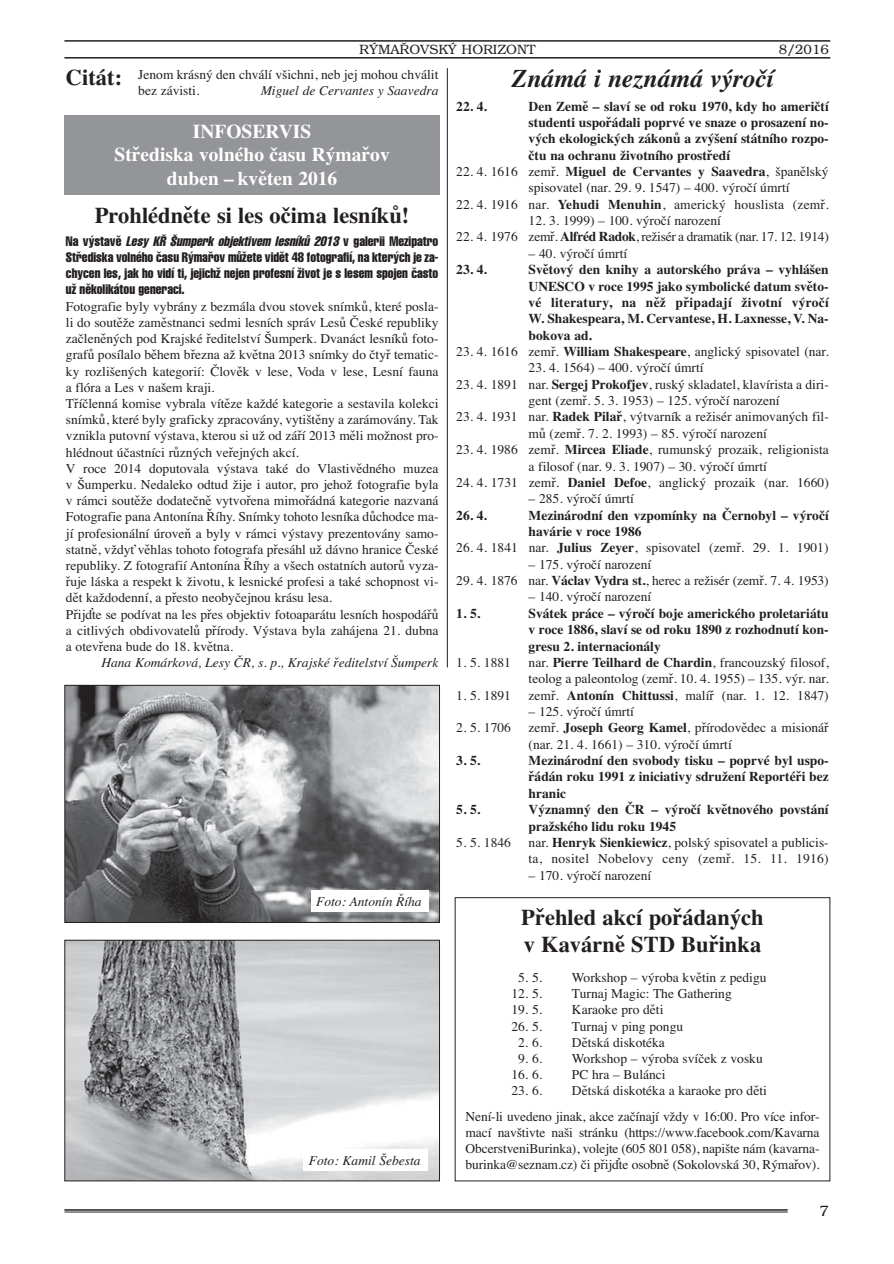
<style>
.page{position:relative;width:894px;height:1264px;background:#fff}
.page>*{position:absolute;margin:0;border:0;box-sizing:border-box;transform-origin:0 0}
.t1{font:italic 700 25.5px "Times CE";color:#231f20}
.t2{font:700 22.5px/27px "Times CE";color:#231f20}
.t3{font:700 19.5px/23.4px "Times CE";color:#fff;text-align:center}
.t4{font:300 15px "Bookman CE";color:#231f20}
.t5{font:13.5px/16.2px "Times CE";color:#231f20}
.t6{font:700 13.5px/16.4px "Times CE";color:#231f20;text-align:justify}
.t7{font:13.5px/16.2px "Helvetica Compressed CE";color:#231f20;text-align:justify}
.t8{font:italic 13.5px "Times CE";color:#231f20}
.t9{font:13.5px "Times CE";letter-spacing:-.02em;color:#231f20}
.t10{font:300 13.5px "Bookman CE";color:#231f20}
.s1{font-weight:700}
.s2{font-style:italic}
</style>
<div class="page">
<hr style="left:64px;top:40px;width:766px;height:2px;background:#231f20">
<hr style="left:64px;top:57px;width:766px;height:1px;background:#231f20">
<hr style="left:64px;top:1208px;width:723px;height:2px;background:#231f20">
<hr style="left:64px;top:1211px;width:723px;height:1px;background:#231f20">
<div style="left:64px;top:115px;width:376px;height:79px;background:#939598"></div>
<img style="left:66px;top:686px;width:372px;height:234px">
<div style="left:64px;top:684px;width:376px;height:238px;border:1px solid #231f20"></div>
<img style="left:66px;top:941px;width:372px;height:237px">
<div style="left:64px;top:939px;width:376px;height:241px;border:1px solid #231f20"></div>
<hr style="left:447px;top:68px;width:1px;height:599px;background:#231f20">
<div style="left:311px;top:890px;width:117px;height:21px;background:#fff"></div>
<div style="left:303px;top:1148px;width:124px;height:22px;background:#fff"></div>
<p class="t10" style="left:359px;top:45px;width:177px">RÝMAŘOVSKÝ HORIZONT</p>
<p class="t10" style="left:778px;top:45px;width:51px">8/2016</p>
<h2 class="t2" style="left:66px;top:66px;width:58px">Citát:</h2>
<h1 class="t1" style="left:511px;top:63px;width:263px">Známá i neznámá výročí</h1>
<p class="t6" style="left:456px;top:99px;width:32px">22. 4.</p>
<p class="t6" style="left:528px;top:99px;width:301px">Den Země – slaví se od roku 1970, kdy ho američtí studenti uspořádali poprvé ve snaze o prosazení no&shy;vých ekologických zákonů a zvýšení státního rozpo&shy;čtu na ochranu životního prostředí</p>
<p class="t5" style="left:528px;top:165px;width:301px;text-indent:-72px">22. 4. 1616 zemř. <span class="s1">Miguel de Cervantes y Saavedra</span>, španělský spisovatel (nar. 29. 9. 1547) – 400. výročí úmrtí</p>
<p class="t5" style="left:456px;top:197px;width:374px">22. 4. 1916 nar. <span class="s1">Yehudi Menuhin</span>, americký houslista (zemř.</p>
<p class="t5" style="left:528px;top:214px;width:194px">12. 3. 1999) – 100. výročí narození</p>
<p class="t9" style="left:456px;top:232px;width:374px">22. 4. 1976 zemř. <span class="s1">Alfréd Radok</span>, režisér a dramatik (nar. 17. 12. 1914)</p>
<p class="t5" style="left:528px;top:246px;width:100px">– 40. výročí úmrtí</p>
<p class="t6" style="left:456px;top:263px;width:32px">23. 4.</p>
<p class="t6" style="left:528px;top:263px;width:302px">Světový den knihy a autorského práva – vyhlášen UNESCO v roce 1995 jako symbolické datum světo&shy;vé literatury, na něž připadají životní výročí W. Shakespeara, M. Cervantese, H. Laxnesse, V. Na&shy;bokova ad.</p>
<p class="t5" style="left:456px;top:345px;width:374px">23. 4. 1616 zemř. <span class="s1">William Shakespeare</span>, anglický spisovatel (nar.</p>
<p class="t5" style="left:528px;top:361px;width:176px">23. 4. 1564) – 400. výročí úmrtí</p>
<p class="t5" style="left:528px;top:377px;width:302px;text-indent:-72px">23. 4. 1891 nar. <span class="s1">Sergej Prokofjev</span>, ruský skladatel, klavírista a diri&shy;gent (zemř. 5. 3. 1953) – 125. výročí narození</p>
<p class="t5" style="left:528px;top:410px;width:302px;text-indent:-72px">23. 4. 1931 nar. <span class="s1">Radek Pilař</span>, výtvarník a režisér animovaných fil&shy;mů (zemř. 7. 2. 1993) – 85. výročí narození</p>
<p class="t5" style="left:528px;top:443px;width:301px;text-indent:-72px">23. 4. 1986 zemř. <span class="s1">Mircea Eliade</span>, rumunský prozaik, religionista a filosof (nar. 9. 3. 1907) – 30. výročí úmrtí</p>
<p class="t5" style="left:456px;top:475px;width:374px">24. 4. 1731 zemř. <span class="s1">Daniel Defoe</span>, anglický prozaik (nar. 1660)</p>
<p class="t5" style="left:528px;top:492px;width:107px">– 285. výročí úmrtí</p>
<p class="t6" style="left:456px;top:508px;width:32px">26. 4.</p>
<p class="t6" style="left:528px;top:508px;width:301px">Mezinárodní den vzpomínky na Černobyl – výročí havárie v roce 1986</p>
<p class="t5" style="left:456px;top:541px;width:374px">26. 4. 1841 nar. <span class="s1">Julius Zeyer</span>, spisovatel (zemř. 29. 1. 1901)</p>
<p class="t5" style="left:528px;top:557px;width:124px">– 175. výročí narození</p>
<p class="t5" style="left:456px;top:573px;width:374px">29. 4. 1876 nar. <span class="s1">Václav Vydra st.</span>, herec a režisér (zemř. 7. 4. 1953)</p>
<p class="t5" style="left:528px;top:590px;width:124px">– 140. výročí narození</p>
<p class="t6" style="left:456px;top:606px;width:25px">1. 5.</p>
<p class="t6" style="left:528px;top:606px;width:301px">Svátek práce – výročí boje amerického proletariátu v roce 1886, slaví se od roku 1890 z rozhodnutí kon&shy;gresu 2. internacionály</p>
<p class="t5" style="left:456px;top:655px;width:56px">1. 5. 1881</p>
<p class="t5" style="left:528px;top:655px;width:301px">nar. <span class="s1">Pierre Teilhard de Chardin</span>, francouzský filosof, teolog a paleontolog (zemř. 10. 4. 1955) – 135. výr. nar.</p>
<p class="t5" style="left:456px;top:688px;width:56px">1. 5. 1891</p>
<p class="t5" style="left:528px;top:688px;width:301px">zemř. <span class="s1">Antonín Chittussi</span>, malíř (nar. 1. 12. 1847)</p>
<p class="t5" style="left:528px;top:704px;width:107px">– 125. výročí úmrtí</p>
<p class="t5" style="left:456px;top:721px;width:56px">2. 5. 1706</p>
<p class="t5" style="left:528px;top:720px;width:302px">zemř. <span class="s1">Joseph Georg Kamel</span>, přírodovědec a misionář (nar. 21. 4. 1661) – 310. výročí úmrtí</p>
<p class="t6" style="left:456px;top:753px;width:25px">3. 5.</p>
<p class="t6" style="left:528px;top:753px;width:301px">Mezinárodní den svobody tisku – poprvé byl uspo&shy;řádán roku 1991 z iniciativy sdružení Reportéři bez hranic</p>
<p class="t6" style="left:456px;top:802px;width:25px">5. 5.</p>
<p class="t6" style="left:528px;top:802px;width:301px">Významný den ČR – výročí květnového povstání pražského lidu roku 1945</p>
<p class="t5" style="left:456px;top:835px;width:56px">5. 5. 1846</p>
<p class="t5" style="left:528px;top:835px;width:302px">nar. <span class="s1">Henryk Sienkiewicz</span>, polský spisovatel a publicis&shy;ta, nositel Nobelovy ceny (zemř. 15. 11. 1916)</p>
<p class="t5" style="left:528px;top:868px;width:124px">– 170. výročí narození</p>
<p class="t5" style="left:138px;top:68px;width:301px">Jenom krásný den chválí všichni, neb jej mohou chválit bez závisti.</p>
<p class="t8" style="left:261px;top:86px;width:179px">Miguel de Cervantes y Saavedra</p>
<h3 class="t3" style="left:114px;top:121px;width:277px">INFOSERVIS<br>Střediska volného času Rýmařov duben – květen 2016</h3>
<h2 class="t2" style="left:95px;top:204px;width:316px">Prohlédněte si les očima lesníků!</h2>
<p class="t7" style="left:66px;top:233px;width:374px">Na v˘stavû <span class="s2">Lesy K¤ ·umperk objektivem lesníkÛ 2013</span> v galerii Mezipatro Stfiediska volného ãasu R˘mafiov mÛÏete vidût 48 fotografií, na kter˘ch je za&shy;chycen les, jak ho vidí ti, jejichÏ nejen profesní Ïivot je s lesem spojen ãasto uÏ nûkolikátou generaci.</p>
<p class="t5" style="left:66px;top:299px;width:374px">Fotografie byly vybrány z bezmála dvou stovek snímků, které posla&shy;li do soutěže zaměstnanci sedmi lesních správ Lesů České republiky začleněných pod Krajské ředitelství Šumperk. Dvanáct lesníků foto&shy;grafů posílalo během března až května 2013 snímky do čtyř tematic&shy;ky rozlišených kategorií: Člověk v lese, Voda v lese, Lesní fauna a flóra a Les v našem kraji.<br>Tříčlenná komise vybrala vítěze každé kategorie a sestavila kolekci snímků, které byly graficky zpracovány, vytištěny a zarámovány. Tak vznikla putovní výstava, kterou si už od září 2013 měli možnost pro&shy;hlédnout účastníci různých veřejných akcí.<br>V roce 2014 doputovala výstava také do Vlastivědného muzea v Šumperku. Nedaleko odtud žije i autor, pro jehož fotografie byla v rámci soutěže dodatečně vytvořena mimořádná kategorie nazvaná Fotografie pana Antonína Říhy. Snímky tohoto lesníka důchodce ma&shy;jí profesionální úroveň a byly v rámci výstavy prezentovány samo&shy;statně, vždyť věhlas tohoto fotografa přesáhl už dávno hranice České republiky. Z fotografií Antonína Říhy a všech ostatních autorů vyza&shy;řuje láska a respekt k životu, k lesnické profesi a také schopnost vi&shy;dět každodenní, a přesto neobyčejnou krásu lesa.<br>Přijďte se podívat na les přes objektiv fotoaparátu lesních hospodářů a citlivých obdivovatelů přírody. Výstava byla zahájena 21. dubna a otevřena bude do 18. května.</p>
<p class="t8" style="left:101px;top:658px;width:338px">Hana Komárková, Lesy ČR, s. p., Krajské ředitelství Šumperk</p>
<p class="t8" style="left:316px;top:896px;width:107px">Foto: Antonín Říha</p>
<p class="t8" style="left:309px;top:1154px;width:113px">Foto: Kamil Šebesta</p>
<h2 class="t2" style="left:521px;top:906px;width:244px">Přehled akcí pořádaných v Kavárně STD Buřinka</h2>
<p class="t5" style="left:518px;top:970px;width:25px">5. 5.</p>
<p class="t5" style="left:572px;top:970px;width:196px">Workshop – výroba květin z pedigu</p>
<p class="t5" style="left:511px;top:986px;width:32px">12. 5.</p>
<p class="t5" style="left:572px;top:986px;width:161px">Turnaj Magic: The Gathering</p>
<p class="t5" style="left:511px;top:1002px;width:32px">19. 5.</p>
<p class="t5" style="left:572px;top:1002px;width:93px">Karaoke pro děti</p>
<p class="t5" style="left:511px;top:1019px;width:32px">26. 5.</p>
<p class="t5" style="left:572px;top:1019px;width:113px">Turnaj v ping pongu</p>
<p class="t5" style="left:518px;top:1035px;width:25px">2. 6.</p>
<p class="t5" style="left:572px;top:1035px;width:94px">Dětská diskotéka</p>
<p class="t5" style="left:518px;top:1051px;width:25px">9. 6.</p>
<p class="t5" style="left:572px;top:1051px;width:192px">Workshop – výroba svíček z vosku</p>
<p class="t5" style="left:511px;top:1067px;width:32px">16. 6.</p>
<p class="t5" style="left:572px;top:1067px;width:95px">PC hra – Bulánci</p>
<p class="t5" style="left:511px;top:1083px;width:32px">23. 6.</p>
<p class="t5" style="left:465px;top:1079px;width:355px;line-height:25.2px;text-indent:106px">Dětská diskotéka a karaoke pro děti<br>Není-li uvedeno jinak, akce začínají vždy v 16:00. Pro více infor-</p>
<p class="t5" style="left:465px;top:1125px;width:355px;text-align:justify">mací navštivte naši stránku (https://www.facebook.com/Kavarna ObcerstveniBurinka), volejte (605 801 058), napište nám (kavarna&shy;burinka@seznam.cz) či přijďte osobně (Sokolovská 30, Rýmařov).</p>
<p class="t4" style="left:819px;top:1205px;width:11px">7</p>
</div>
